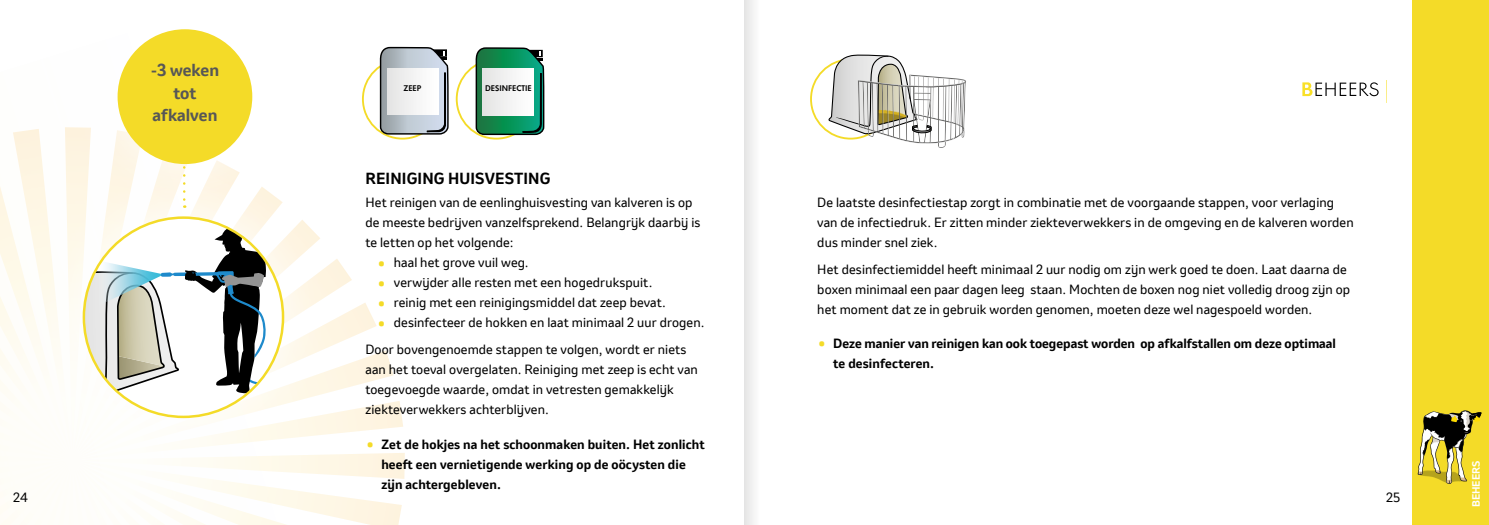
<style>
.page{position:relative;width:1489px;height:525px;background:#fff}
.page>*{position:absolute;margin:0;border:0;box-sizing:border-box;transform-origin:0 0}
.t1{font:700 16.25px/22.5px "Invention";color:#575756;text-align:center}
.t2{font:700 15px "Invention";letter-spacing:.01em;color:#000}
.t3{font:12.5px/20px "Invention";letter-spacing:.01em;color:#000}
.t4{font:700 12.5px/20px "Invention";letter-spacing:.01em;color:#000}
.t5{font:700 10px "Invention";color:#fff}
.t6{font:600 7.5px "Futura Maxi Std";color:#000}
.s1{font-size:25px;color:#f4db28}
.s2{font-weight:400;font-size:25px;color:#f4db28}
</style>
<div class="page">
<svg style="left:0;top:127px;width:405px;height:397px"></svg>
<div style="left:1411px;top:1px;width:77px;height:523px;background:#f4db28"></div>
<svg style="left:1302px;top:82px;width:76px;height:14px"></svg>
<div style="left:68px;top:0;width:233px;height:213px;background:#fff"></div>
<div style="left:118px;top:29px;width:134px;height:135px;background:#f4db28;border-radius:50%"></div>
<svg style="left:33px;top:167px;width:301px;height:300px"></svg>
<div style="left:84px;top:217px;width:199px;height:199px;background:#fff;border-radius:50%"></div>
<svg style="left:84px;top:227px;width:199px;height:169px"></svg>
<div style="left:335px;top:32px;width:134px;height:134px;background:#fff"></div>
<svg style="left:379px;top:47px;width:70px;height:88px"></svg>
<svg style="left:475px;top:47px;width:70px;height:88px"></svg>
<svg style="left:827px;top:54px;width:138px;height:94px"></svg>
<svg style="left:183px;top:164px;width:2px;height:44px"></svg>
<svg style="left:1417px;top:410px;width:64px;height:73px"></svg>
<div style="left:744px;top:0;width:15px;height:524px;background:#f0f0f0"></div>
<h1 class="t1" style="left:151px;top:59px;width:70px">-3 weken tot afkalven</h1>
<p class="t6" style="left:403px;top:83px;width:19px">ZEEP</p>
<p class="t6" style="left:485px;top:83px;width:48px">DESINFECTIE</p>
<p class="t2" style="left:365px;top:167px;width:186px">REINIGING HUISVESTING</p>
<p class="t3" style="left:365px;top:192px;width:336px">Het reinigen van de eenlinghuisvesting van kalveren is op de meeste bedrijven vanzelfsprekend. Belangrijk daarbij is te letten op het volgende:</p>
<p class="t3" style="left:377px;top:252px;width:153px"><span class="s1">•</span> haal het grove vuil weg.</p>
<p class="t3" style="left:377px;top:272px;width:277px"><span class="s1">•</span> verwijder alle resten met een hogedrukspuit.</p>
<p class="t3" style="left:377px;top:292px;width:291px"><span class="s1">•</span> reinig met een reinigingsmiddel dat zeep bevat.</p>
<p class="t3" style="left:365px;top:309px;width:340px;line-height:27.1px;text-indent:11px"><span class="s1">•</span> desinfecteer de hokken en laat minimaal 2 uur drogen.<br>Door bovengenoemde stappen te volgen, wordt er niets</p>
<p class="t3" style="left:365px;top:359px;width:334px">aan het toeval overgelaten. Reiniging met zeep is echt van toegevoegde waarde, omdat in vetresten gemakkelijk ziekteverwekkers achterblijven.</p>
<p class="t4" style="left:381px;top:434px;width:325px;text-indent:-16px"><span class="s2">•</span> Zet de hokjes na het schoonmaken buiten. Het zonlicht heeft een vernietigende werking op de oöcysten die zijn achtergebleven.</p>
<p class="t3" style="left:817px;top:192px;width:538px">De laatste desinfectiestap zorgt in combinatie met de voorgaande stappen, voor verlaging van de infectiedruk. Er zitten minder ziekteverwekkers in de omgeving en de kalveren worden dus minder snel ziek.</p>
<p class="t3" style="left:817px;top:259px;width:534px">Het desinfectiemiddel heeft minimaal 2 uur nodig om zijn werk goed te doen. Laat daarna de boxen minimaal een paar dagen leeg staan. Mochten de boxen nog niet volledig droog zijn op het moment dat ze in gebruik worden genomen, moeten deze wel nagespoeld worden.</p>
<p class="t4" style="left:833px;top:333px;width:504px;text-indent:-16px"><span class="s2">•</span> Deze manier van reinigen kan ook toegepast worden op afkalfstallen om deze optimaal te desinfecteren.</p>
<p class="t3" style="left:13px;top:487px;width:16px">24</p>
<p class="t3" style="left:1385px;top:487px;width:16px">25</p>
<p class="t5" style="left:1468px;top:507px;width:48px;rotate:-90deg">BEHEERS</p>
</div>
